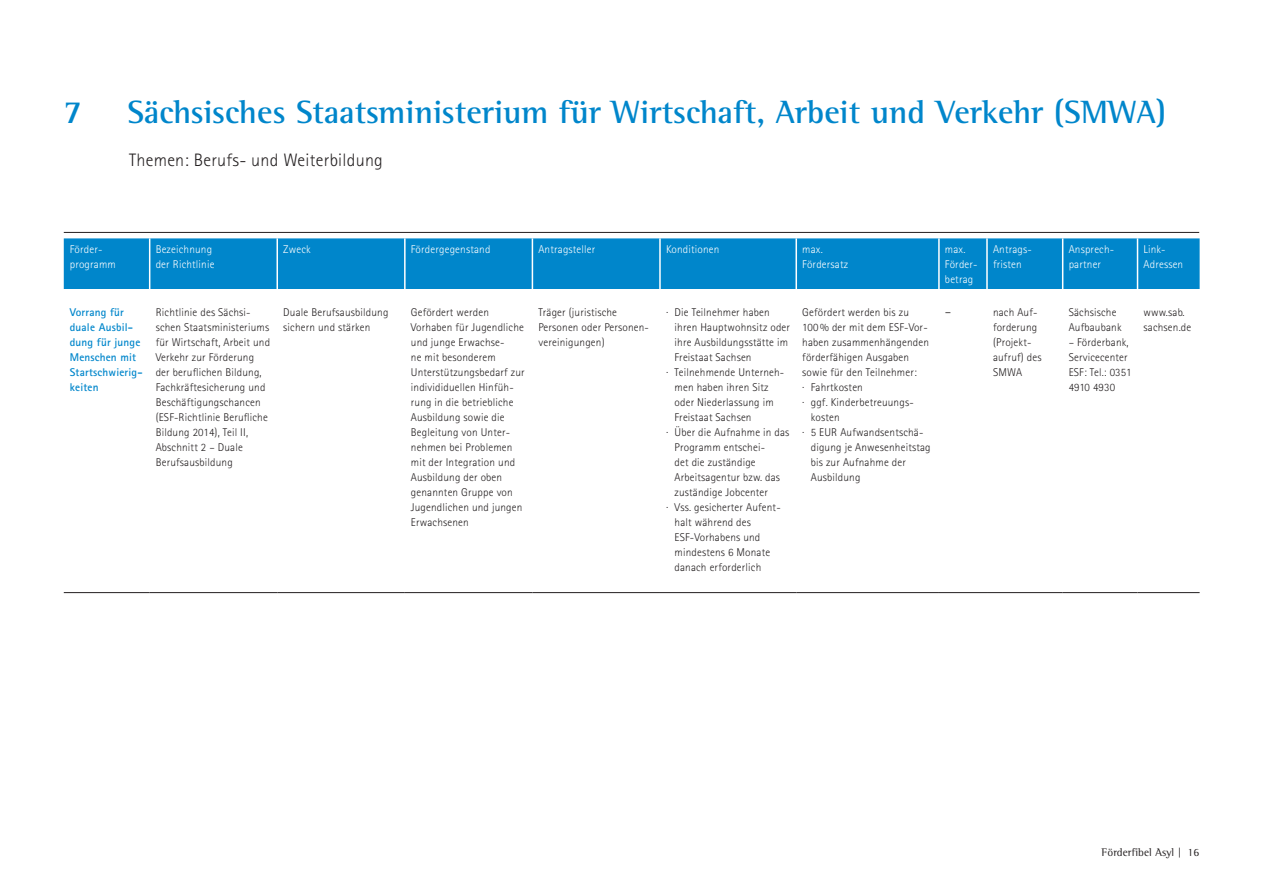
<style>
.page{position:relative;width:1263px;height:893px;background:#fff}
.page>*{position:absolute;margin:0;border:0;box-sizing:border-box;transform-origin:0 0}
.t1{font:700 33px "Rotis Semi Serif";color:#0086cb}
.t2{font:300 18px "Rotis Sans Serif";letter-spacing:.015em;color:#231f20}
.t3{font:300 13.5px "Rotis Sans Serif";color:#231f20}
.t4{font:300 11.25px/15px "Rotis Sans Serif";letter-spacing:.015em;color:#231f20}
.t5{font:300 11.25px/15px "Rotis Sans Serif";letter-spacing:.015em;color:#fff}
.t6{font:700 11.25px/15px "Rotis Sans Serif";letter-spacing:.015em;color:#0086cb}
.t7{font:11.25px "Rotis Semi Serif";letter-spacing:.01em;color:#231f20}
</style>
<div class="page">
<hr style="left:64px;top:232px;width:1135px;height:1px;background:#231f20">
<div style="left:64px;top:238px;width:1135px;height:51px;background:#0086cb"></div>
<hr style="left:149px;top:238px;width:1px;height:51px;background:#fff">
<hr style="left:276px;top:238px;width:2px;height:51px;background:#fff">
<hr style="left:404px;top:238px;width:2px;height:51px;background:#fff">
<hr style="left:532px;top:238px;width:1px;height:51px;background:#fff">
<hr style="left:659px;top:238px;width:2px;height:51px;background:#fff">
<hr style="left:795px;top:238px;width:2px;height:51px;background:#fff">
<hr style="left:938px;top:238px;width:2px;height:51px;background:#fff">
<hr style="left:986px;top:238px;width:2px;height:51px;background:#fff">
<hr style="left:1062px;top:238px;width:1px;height:51px;background:#fff">
<hr style="left:1137px;top:238px;width:1px;height:51px;background:#fff">
<hr style="left:64px;top:592px;width:86px;height:1px;background:#231f20">
<hr style="left:150px;top:592px;width:127px;height:1px;background:#231f20">
<hr style="left:277px;top:592px;width:128px;height:1px;background:#231f20">
<hr style="left:405px;top:592px;width:127px;height:1px;background:#231f20">
<hr style="left:532px;top:592px;width:128px;height:1px;background:#231f20">
<hr style="left:660px;top:592px;width:136px;height:1px;background:#231f20">
<hr style="left:796px;top:592px;width:143px;height:1px;background:#231f20">
<hr style="left:939px;top:592px;width:48px;height:1px;background:#231f20">
<hr style="left:987px;top:592px;width:76px;height:1px;background:#231f20">
<hr style="left:1063px;top:592px;width:74px;height:1px;background:#231f20">
<hr style="left:1137px;top:592px;width:62px;height:1px;background:#231f20">
<h1 class="t1" style="left:64px;top:92px;width:20px">7</h1>
<h1 class="t1" style="left:128px;top:92px;width:1040px">Sächsisches Staatsministerium für Wirtschaft, Arbeit und Verkehr (SMWA)</h1>
<h2 class="t2" style="left:129px;top:150px;width:255px">Themen: Berufs- und Weiterbildung</h2>
<p class="t5" style="left:70px;top:242px;width:48px">Förder&shy;programm</p>
<p class="t5" style="left:156px;top:242px;width:60px">Bezeichnung der Richtlinie</p>
<p class="t5" style="left:283px;top:242px;width:29px">Zweck</p>
<p class="t5" style="left:411px;top:242px;width:81px">Fördergegenstand</p>
<p class="t5" style="left:538px;top:242px;width:59px">Antragsteller</p>
<p class="t5" style="left:666px;top:242px;width:55px">Konditionen</p>
<p class="t5" style="left:802px;top:242px;width:47px">max.<br>Fördersatz</p>
<p class="t5" style="left:945px;top:242px;width:33px">max.<br>Förder&shy;betrag</p>
<p class="t5" style="left:993px;top:242px;width:40px">Antrags&shy;fristen</p>
<p class="t5" style="left:1069px;top:242px;width:47px">Ansprech&shy;partner</p>
<p class="t5" style="left:1143px;top:242px;width:41px">Link-<br>Adressen</p>
<p class="t6" style="left:70px;top:305px;width:74px">Vorrang für duale Ausbil&shy;dung für junge<br>Menschen mit<br>Startschwierig&shy;keiten</p>
<p class="t4" style="left:156px;top:305px;width:116px">Richtlinie des Sächsi&shy;schen Staatsministeriums für Wirtschaft, Arbeit und<br>Verkehr zur Förderung der beruflichen Bildung,<br>Fachkräftesicherung und<br>Beschäftigungschancen (ESF-Richtlinie Berufliche<br>Bildung 2014), Teil II,<br>Abschnitt 2 – Duale<br>Berufsausbildung</p>
<p class="t4" style="left:283px;top:305px;width:107px">Duale Berufsausbildung sichern und stärken</p>
<p class="t4" style="left:411px;top:305px;width:115px">Gefördert werden<br>Vorhaben für Jugendliche und junge Erwachse-<br>ne mit besonderem<br>Unterstützungsbedarf zur individiduellen Hinfüh&shy;rung in die betriebliche<br>Ausbildung sowie die<br>Begleitung von Unter&shy;nehmen bei Problemen mit der Integration und<br>Ausbildung der oben genannten Gruppe von<br>Jugendlichen und jungen<br>Erwachsenen</p>
<p class="t4" style="left:538px;top:305px;width:112px">Träger (juristische<br>Personen oder Personen&shy;vereinigungen)</p>
<p class="t4" style="left:666px;top:305px;width:105px">· Die Teilnehmer haben</p>
<p class="t4" style="left:802px;top:305px;width:108px">Gefördert werden bis zu</p>
<p class="t4" style="left:802px;top:320px;width:127px">100% der mit dem ESF-Vor-</p>
<p class="t4" style="left:802px;top:335px;width:128px">haben zusammenhängenden</p>
<p class="t4" style="left:802px;top:350px;width:108px">förderfähigen Ausgaben</p>
<p class="t4" style="left:802px;top:365px;width:116px">sowie für den Teilnehmer:</p>
<p class="t4" style="left:802px;top:380px;width:62px">· Fahrtkosten</p>
<p class="t4" style="left:802px;top:395px;width:113px">· ggf. Kinderbetreuungs-</p>
<p class="t4" style="left:811px;top:410px;width:30px">kosten</p>
<p class="t4" style="left:802px;top:425px;width:123px">· 5 EUR Aufwandsentschä-</p>
<p class="t4" style="left:811px;top:440px;width:121px">digung je Anwesenheitstag</p>
<p class="t4" style="left:811px;top:455px;width:97px">bis zur Aufnahme der</p>
<p class="t4" style="left:811px;top:470px;width:51px">Ausbildung</p>
<p class="t3" style="left:945px;top:304px;width:8px">–</p>
<p class="t4" style="left:993px;top:305px;width:50px">nach Auf&shy;forderung (Projekt&shy;aufruf) des<br>SMWA</p>
<p class="t4" style="left:1069px;top:305px;width:54px">Sächsische<br>Aufbaubank</p>
<p class="t4" style="left:1143px;top:305px;width:49px">www.sab. sachsen.de</p>
<p class="t4" style="left:674px;top:320px;width:117px">ihren Hauptwohnsitz oder</p>
<p class="t4" style="left:674px;top:335px;width:115px">ihre Ausbildungsstätte im</p>
<p class="t4" style="left:674px;top:350px;width:79px">Freistaat Sachsen</p>
<p class="t4" style="left:666px;top:365px;width:120px">· Teilnehmende Unterneh-</p>
<p class="t4" style="left:674px;top:380px;width:96px">men haben ihren Sitz</p>
<p class="t4" style="left:674px;top:395px;width:101px">oder Niederlassung im</p>
<p class="t4" style="left:674px;top:410px;width:79px">Freistaat Sachsen</p>
<p class="t4" style="left:666px;top:425px;width:125px">· Über die Aufnahme in das</p>
<p class="t4" style="left:674px;top:440px;width:92px">Programm entschei-</p>
<p class="t4" style="left:674px;top:455px;width:83px">det die zuständige</p>
<p class="t4" style="left:674px;top:470px;width:107px">Arbeitsagentur bzw. das</p>
<p class="t4" style="left:674px;top:485px;width:95px">zuständige Jobcenter</p>
<p class="t4" style="left:666px;top:500px;width:115px">· Vss. gesicherter Aufent-</p>
<p class="t4" style="left:674px;top:515px;width:78px">halt während des</p>
<p class="t4" style="left:674px;top:530px;width:87px">ESF-Vorhabens und</p>
<p class="t4" style="left:674px;top:545px;width:97px">mindestens 6 Monate</p>
<p class="t4" style="left:674px;top:560px;width:88px">danach erforderlich</p>
<p class="t4" style="left:1069px;top:335px;width:64px">– Förderbank,<br>Servicecenter<br>ESF: Tel.: 0351<br>4910 4930</p>
<p class="t7" style="left:1102px;top:846px;width:99px">Förderfibel Asyl | 16</p>
</div>
